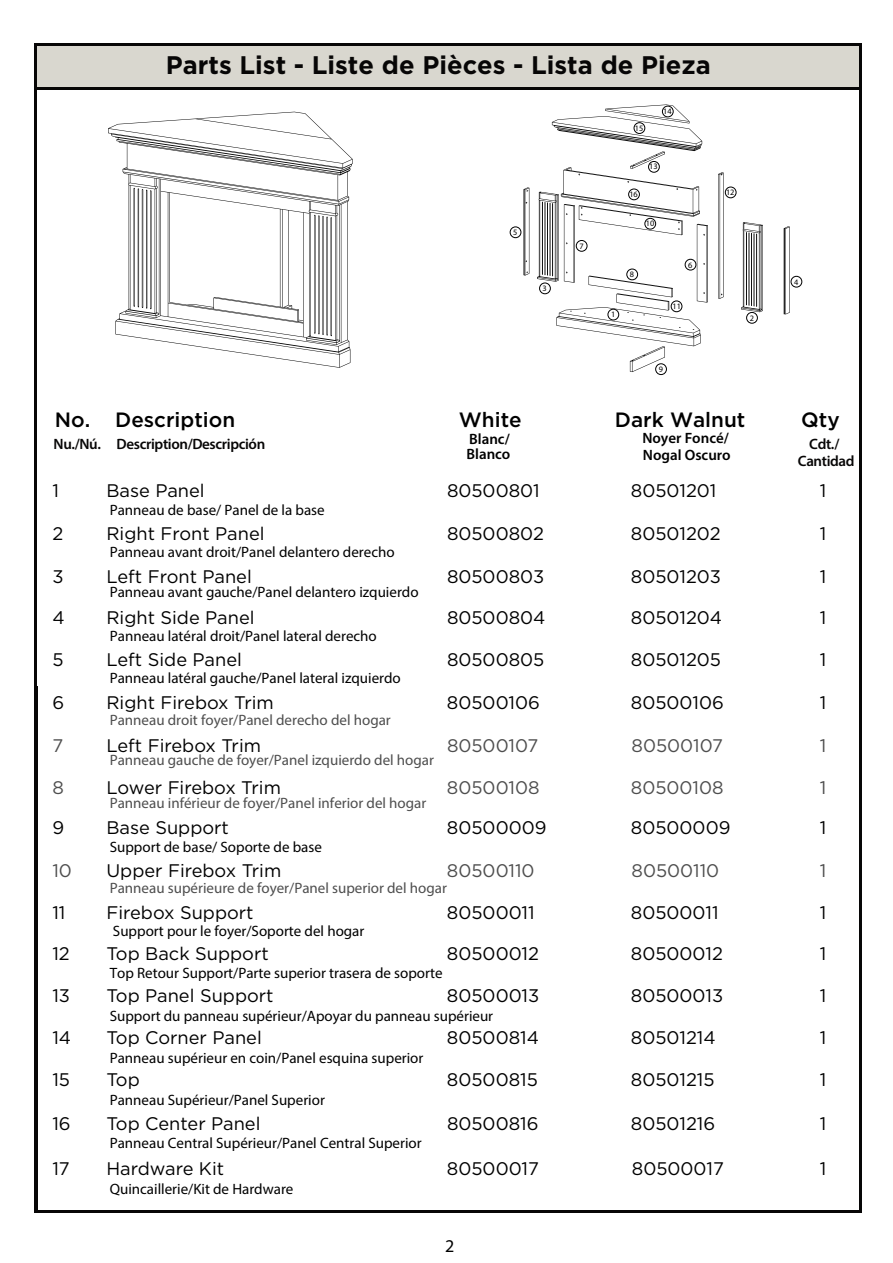
<style>
.page{position:relative;width:893px;height:1263px;background:#fff}
.page>*{position:absolute;margin:0;border:0;box-sizing:border-box;transform-origin:0 0}
.t1{font:700 25.35px "Gotham";color:#070606}
.t2{font:500 20.7px "Gotham";color:#000}
.t3{font:18.15px "Gotham";color:#000}
.t4{font:18.15px "Gotham";color:#4e4e4e}
.t5{font:18px "Myriad Pro";color:#000}
.t6{font:15px "Myriad Pro";color:#000}
.t7{font:15px "Myriad Pro";color:#4e4e4e}
.t8{font:600 15px "Myriad Pro";letter-spacing:-.025em;color:#070606}
.t9{font:600 15px/16.2px "Myriad Pro";color:#000}
.t10{font:8.25px "Myriad Pro";color:#000}
</style>
<div class="page">
<div style="left:37px;top:46px;width:822px;height:41px;background:#d9d7cf"></div>
<hr style="left:35px;top:43px;width:2px;height:71px;background:#070606">
<hr style="left:37px;top:87px;width:823px;height:3px;background:#070606">
<hr style="left:35px;top:110px;width:2px;height:278px;background:#070606">
<hr style="left:35px;top:388px;width:2px;height:27px;background:#070606">
<hr style="left:35px;top:413px;width:2px;height:25px;background:#070606">
<hr style="left:35px;top:438px;width:2px;height:25px;background:#070606">
<hr style="left:35px;top:463px;width:2px;height:25px;background:#070606">
<hr style="left:35px;top:488px;width:2px;height:25px;background:#070606">
<hr style="left:35px;top:513px;width:2px;height:25px;background:#070606">
<hr style="left:35px;top:538px;width:2px;height:24px;background:#070606">
<hr style="left:35px;top:562px;width:2px;height:25px;background:#070606">
<hr style="left:35px;top:587px;width:2px;height:25px;background:#070606">
<hr style="left:859px;top:43px;width:3px;height:1170px;background:#070606">
<hr style="left:35px;top:612px;width:2px;height:25px;background:#070606">
<hr style="left:35px;top:637px;width:2px;height:25px;background:#070606">
<hr style="left:35px;top:662px;width:2px;height:25px;background:#070606">
<hr style="left:34px;top:686px;width:4px;height:527px;background:#070606">
<hr style="left:36px;top:1210px;width:825px;height:3px;background:#070606">
<hr style="left:37px;top:43px;width:823px;height:3px;background:#070606">
<div style="left:790px;top:276px;width:12px;height:11px;border:1px solid #000;border-radius:50%"></div>
<div style="left:509px;top:227px;width:12px;height:11px;border:1px solid #000;border-radius:50%"></div>
<div style="left:655px;top:363px;width:11px;height:12px;border:1px solid #000;border-radius:50%"></div>
<svg style="left:108px;top:112px;width:244px;height:256px"></svg>
<svg style="left:523px;top:105px;width:266px;height:267px"></svg>
<h1 class="t1" style="left:166px;top:48px;width:546px">Parts List - Liste de Pièces - Lista de Pieza</h1>
<p class="t10" style="left:634px;top:123px;width:10px">15</p>
<p class="t10" style="left:663px;top:106px;width:10px">14</p>
<p class="t10" style="left:513px;top:227px;width:6px">5</p>
<p class="t10" style="left:542px;top:283px;width:6px">3</p>
<p class="t10" style="left:579px;top:241px;width:6px">7</p>
<p class="t10" style="left:611px;top:310px;width:6px">1</p>
<p class="t10" style="left:629px;top:189px;width:10px">16</p>
<p class="t10" style="left:649px;top:161px;width:10px">13</p>
<p class="t10" style="left:645px;top:218px;width:10px">10</p>
<p class="t10" style="left:630px;top:269px;width:6px">8</p>
<p class="t10" style="left:688px;top:260px;width:6px">6</p>
<p class="t10" style="left:672px;top:301px;width:10px">11</p>
<p class="t10" style="left:658px;top:364px;width:6px">9</p>
<p class="t10" style="left:726px;top:187px;width:10px">12</p>
<p class="t10" style="left:749px;top:313px;width:6px">2</p>
<p class="t10" style="left:794px;top:277px;width:6px">4</p>
<h2 class="t2" style="left:55px;top:406px;width:182px">No. Description</h2>
<h2 class="t2" style="left:459px;top:406px;width:64px">White</h2>
<h2 class="t2" style="left:615px;top:406px;width:132px">Dark Walnut</h2>
<h2 class="t2" style="left:801px;top:406px;width:40px">Qty</h2>
<p class="t9" style="left:469px;top:431px;width:42px">Blanc/</p>
<p class="t9" style="left:642px;top:430px;width:90px">Noyer Foncé/<br>Nogal Oscuro</p>
<p class="t3" style="left:52px;top:479px;width:8px">1</p>
<p class="t3" style="left:106px;top:479px;width:100px">Base Panel</p>
<p class="t3" style="left:447px;top:479px;width:94px">80500801</p>
<p class="t3" style="left:631px;top:479px;width:87px">80501201</p>
<p class="t3" style="left:819px;top:479px;width:8px">1</p>
<p class="t6" style="left:110px;top:500px;width:216px">Panneau de base/ Panel de la base</p>
<p class="t3" style="left:52px;top:522px;width:12px">2</p>
<p class="t3" style="left:106px;top:522px;width:160px">Right Front Panel</p>
<p class="t3" style="left:447px;top:522px;width:98px">80500802</p>
<p class="t3" style="left:631px;top:522px;width:91px">80501202</p>
<p class="t3" style="left:819px;top:522px;width:8px">1</p>
<p class="t6" style="left:110px;top:543px;width:286px">Panneau avant droit/Panel delantero derecho</p>
<p class="t8" style="left:54px;top:435px;width:213px">Nu./Nú. Description/Descripción</p>
<p class="t8" style="left:809px;top:435px;width:32px">Cdt./</p>
<p class="t9" style="left:466px;top:446px;width:45px">Blanco</p>
<p class="t8" style="left:797px;top:451px;width:58px">Cantidad</p>
<p class="t3" style="left:52px;top:565px;width:13px">3</p>
<p class="t3" style="left:106px;top:565px;width:147px">Left Front Panel</p>
<p class="t3" style="left:447px;top:565px;width:99px">80500803</p>
<p class="t3" style="left:631px;top:565px;width:91px">80501203</p>
<p class="t3" style="left:819px;top:565px;width:8px">1</p>
<p class="t6" style="left:110px;top:583px;width:310px">Panneau avant gauche/Panel delantero izquierdo</p>
<p class="t3" style="left:52px;top:606px;width:14px">4</p>
<p class="t3" style="left:106px;top:606px;width:150px">Right Side Panel</p>
<p class="t3" style="left:447px;top:606px;width:100px">80500804</p>
<p class="t3" style="left:631px;top:606px;width:93px">80501204</p>
<p class="t3" style="left:819px;top:606px;width:8px">1</p>
<p class="t6" style="left:110px;top:626px;width:268px">Panneau latéral droit/Panel lateral derecho</p>
<p class="t3" style="left:52px;top:648px;width:13px">5</p>
<p class="t3" style="left:106px;top:648px;width:137px">Left Side Panel</p>
<p class="t3" style="left:447px;top:648px;width:99px">80500805</p>
<p class="t3" style="left:631px;top:648px;width:92px">80501205</p>
<p class="t3" style="left:819px;top:648px;width:8px">1</p>
<p class="t6" style="left:110px;top:669px;width:292px">Panneau latéral gauche/Panel lateral izquierdo</p>
<p class="t3" style="left:52px;top:691px;width:13px">6</p>
<p class="t3" style="left:106px;top:691px;width:169px">Right Firebox Trim</p>
<p class="t3" style="left:447px;top:691px;width:94px">80500106</p>
<p class="t3" style="left:631px;top:691px;width:94px">80500106</p>
<p class="t3" style="left:819px;top:691px;width:8px">1</p>
<p class="t7" style="left:110px;top:710px;width:282px">Panneau droit foyer/Panel derecho del hogar</p>
<p class="t4" style="left:52px;top:734px;width:12px">7</p>
<p class="t3" style="left:106px;top:734px;width:156px">Left Firebox Trim</p>
<p class="t4" style="left:447px;top:734px;width:93px">80500107</p>
<p class="t4" style="left:631px;top:734px;width:93px">80500107</p>
<p class="t4" style="left:819px;top:734px;width:8px">1</p>
<p class="t7" style="left:110px;top:751px;width:326px">Panneau gauche de foyer/Panel izquierdo del hogar</p>
<p class="t4" style="left:52px;top:776px;width:13px">8</p>
<p class="t3" style="left:106px;top:776px;width:176px">Lower Firebox Trim</p>
<p class="t4" style="left:447px;top:776px;width:94px">80500108</p>
<p class="t4" style="left:631px;top:776px;width:94px">80500108</p>
<p class="t4" style="left:819px;top:776px;width:8px">1</p>
<p class="t7" style="left:110px;top:794px;width:318px">Panneau inférieur de foyer/Panel inferior del hogar</p>
<p class="t3" style="left:52px;top:816px;width:13px">9</p>
<p class="t3" style="left:106px;top:816px;width:124px">Base Support</p>
<p class="t3" style="left:447px;top:816px;width:101px">80500009</p>
<p class="t3" style="left:631px;top:816px;width:101px">80500009</p>
<p class="t3" style="left:819px;top:816px;width:8px">1</p>
<p class="t6" style="left:110px;top:838px;width:214px">Support de base/ Soporte de base</p>
<p class="t4" style="left:52px;top:859px;width:21px">10</p>
<p class="t3" style="left:106px;top:859px;width:176px">Upper Firebox Trim</p>
<p class="t4" style="left:447px;top:859px;width:89px">80500110</p>
<p class="t4" style="left:631px;top:859px;width:89px">80500110</p>
<p class="t4" style="left:819px;top:859px;width:8px">1</p>
<p class="t7" style="left:110px;top:879px;width:339px">Panneau supérieure de foyer/Panel superior del hogar</p>
<p class="t3" style="left:52px;top:901px;width:15px">11</p>
<p class="t3" style="left:106px;top:901px;width:149px">Firebox Support</p>
<p class="t3" style="left:447px;top:901px;width:89px">80500011</p>
<p class="t3" style="left:631px;top:901px;width:89px">80500011</p>
<p class="t3" style="left:819px;top:901px;width:8px">1</p>
<p class="t6" style="left:113px;top:922px;width:253px">Support pour le foyer/Soporte del hogar</p>
<p class="t3" style="left:52px;top:942px;width:19px">12</p>
<p class="t3" style="left:106px;top:942px;width:164px">Top Back Support</p>
<p class="t3" style="left:447px;top:942px;width:94px">80500012</p>
<p class="t3" style="left:631px;top:942px;width:94px">80500012</p>
<p class="t3" style="left:819px;top:942px;width:8px">1</p>
<p class="t6" style="left:110px;top:964px;width:334px">Top Retour Support/Parte superior trasera de soporte</p>
<p class="t3" style="left:52px;top:984px;width:19px">13</p>
<p class="t3" style="left:106px;top:984px;width:169px">Top Panel Support</p>
<p class="t3" style="left:447px;top:984px;width:94px">80500013</p>
<p class="t3" style="left:631px;top:984px;width:94px">80500013</p>
<p class="t3" style="left:819px;top:984px;width:8px">1</p>
<p class="t6" style="left:110px;top:1006px;width:385px">Support du panneau supérieur/Apoyar du panneau supérieur</p>
<p class="t3" style="left:52px;top:1026px;width:20px">14</p>
<p class="t3" style="left:106px;top:1026px;width:157px">Top Corner Panel</p>
<p class="t3" style="left:447px;top:1026px;width:93px">80500814</p>
<p class="t3" style="left:631px;top:1026px;width:86px">80501214</p>
<p class="t3" style="left:819px;top:1026px;width:8px">1</p>
<p class="t6" style="left:110px;top:1049px;width:315px">Panneau supérieur en coin/Panel esquina superior</p>
<p class="t3" style="left:52px;top:1068px;width:19px">15</p>
<p class="t3" style="left:106px;top:1068px;width:35px">Top</p>
<p class="t3" style="left:447px;top:1068px;width:92px">80500815</p>
<p class="t3" style="left:631px;top:1068px;width:85px">80501215</p>
<p class="t3" style="left:819px;top:1068px;width:8px">1</p>
<p class="t6" style="left:110px;top:1091px;width:217px">Panneau Supérieur/Panel Superior</p>
<p class="t3" style="left:52px;top:1112px;width:20px">16</p>
<p class="t3" style="left:106px;top:1112px;width:156px">Top Center Panel</p>
<p class="t3" style="left:447px;top:1112px;width:93px">80500816</p>
<p class="t3" style="left:631px;top:1112px;width:86px">80501216</p>
<p class="t3" style="left:819px;top:1112px;width:8px">1</p>
<p class="t6" style="left:110px;top:1134px;width:313px">Panneau Central Supérieur/Panel Central Superior</p>
<p class="t3" style="left:52px;top:1157px;width:19px">17</p>
<p class="t3" style="left:106px;top:1157px;width:119px">Hardware Kit</p>
<p class="t3" style="left:447px;top:1157px;width:93px">80500017</p>
<p class="t3" style="left:632px;top:1157px;width:93px">80500017</p>
<p class="t3" style="left:819px;top:1157px;width:8px">1</p>
<p class="t6" style="left:110px;top:1179px;width:185px">Quincaillerie/Kit de Hardware</p>
<p class="t5" style="left:445px;top:1235px;width:11px">2</p>
</div>
